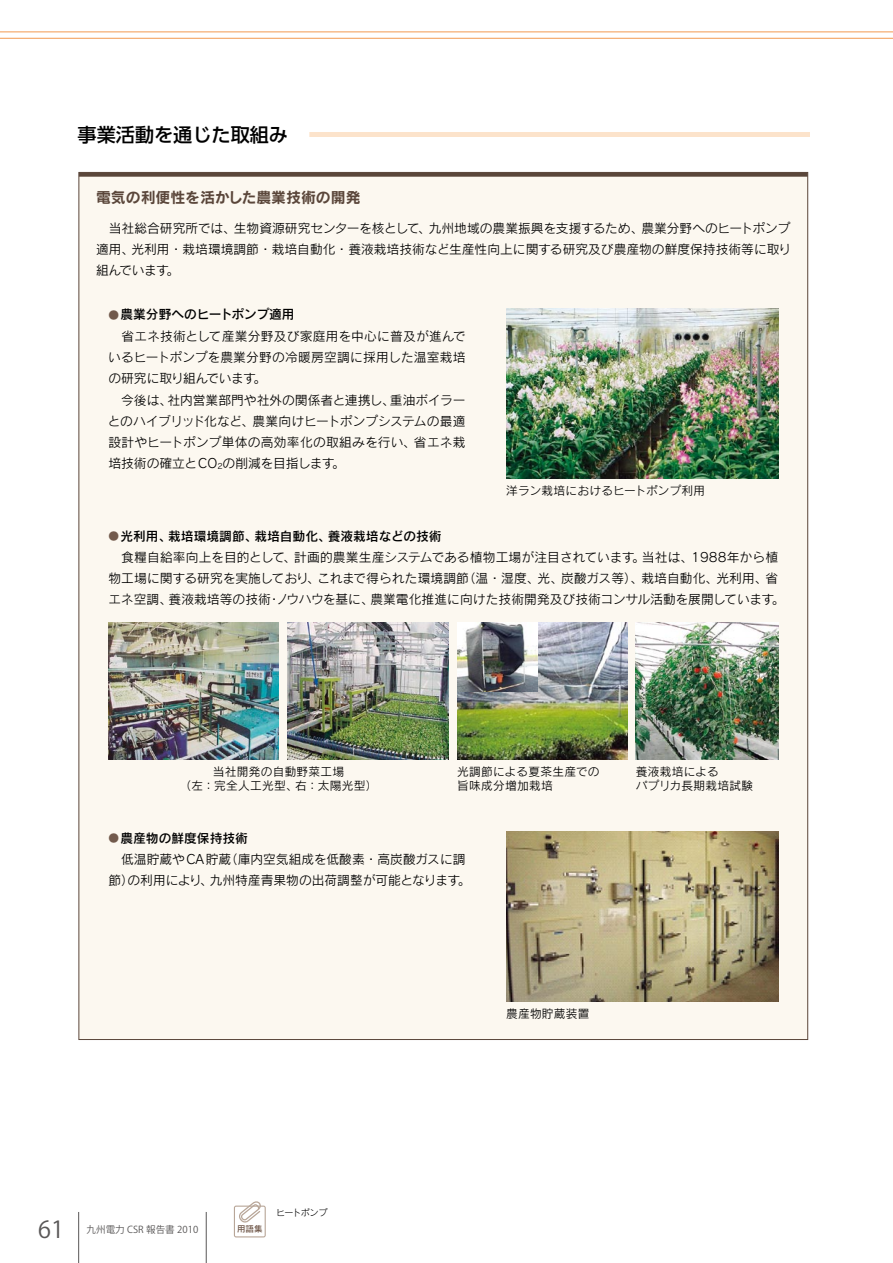
<style>
.page{position:relative;width:893px;height:1263px;background:#fff}
.page>*{position:absolute;margin:0;border:0;box-sizing:border-box;transform-origin:0 0}
.t1{font:23.4px "Koz Go Pro";color:#595757}
.t2{font:500 19.2px "UD Shin Go Pro";color:#000}
.t3{font:14.85px "Rodin Pro B";color:#5a463a}
.t4{font:12.75px/21.3px "Rodin Pro M";color:#000}
.t5{font:12.75px "Rodin Pro DB";color:#000}
.t6{font:11.7px/13.8px "Rodin Pro M";letter-spacing:.025em;color:#000}
.t7{font:9.6px "Koz Go Pro";color:#595757}
.t8{font:9px "Rodin Pro M";letter-spacing:-.04em;color:#000}
.t9{font:8.55px "Rodin Pro DB";color:#725a4c}
.s1{font-size:10.65px;color:#725a4c}
.s2{font-size:7.65px}
</style>
<div class="page">
<hr style="left:206px;top:1212px;width:1px;height:51px;background:#595757">
<hr style="left:78px;top:1212px;width:1px;height:51px;background:#595757">
<hr style="left:0;top:31px;width:893px;height:1px;background:#f39950">
<hr style="left:0;top:38px;width:893px;height:1px;background:#f39950">
<svg style="left:234px;top:1201px;width:32px;height:36px"></svg>
<div style="left:79px;top:132px;width:731px;height:5px;background:#fce3cb"></div>
<div style="left:69px;top:123px;width:240px;height:23px;background:#fff"></div>
<div style="left:79px;top:172px;width:729px;height:867px;background:#fcf8f0"></div>
<div style="left:79px;top:172px;width:729px;height:5px;background:#5a463a"></div>
<img style="left:506px;top:308px;width:272px;height:170px">
<img style="left:506px;top:831px;width:272px;height:170px">
<img style="left:108px;top:623px;width:171px;height:136px">
<img style="left:636px;top:623px;width:142px;height:136px">
<img style="left:287px;top:623px;width:162px;height:136px">
<img style="left:457px;top:623px;width:170px;height:136px">
<img style="left:457px;top:623px;width:81px;height:68px">
<h2 class="t2" style="left:78px;top:119px;width:212px">事業活動を通じた取組み</h2>
<p class="t3" style="left:96px;top:187px;width:266px">電気の利便性を活かした農業技術の開発</p>
<p class="t4" style="left:96px;top:217px;width:696px;text-align:justify">　当社総合研究所では、生物資源研究センターを核として、九州地域の農業振興を支援するため、農業分野へのヒートポンプ適用、光利用・栽培環境調節・栽培自動化・養液栽培技術など生産性向上に関する研究及び農産物の鮮度保持技術等に取り組んでいます。</p>
<p class="t5" style="left:108px;top:306px;width:188px"><span class="s1">●</span>農業分野へのヒートポンプ適用</p>
<p class="t4" style="left:108px;top:325px;width:359px">　省エネ技術として産業分野及び家庭用を中心に普及が進んでいるヒートポンプを農業分野の冷暖房空調に採用した温室栽培の研究に取り組んでいます。<br>　今後は、社内営業部門や社外の関係者と連携し、重油ボイラーとのハイブリッド化など、農業向けヒートポンプシステムの最適設計やヒートポンプ単体の高効率化の取組みを行い、省エネ栽培技術の確立とCO<span class="s2">2</span>の削減を目指します。</p>
<p class="t6" style="left:506px;top:483px;width:201px">洋ラン栽培におけるヒートポンプ利用</p>
<p class="t5" style="left:108px;top:527px;width:335px"><span class="s1">●</span>光利用、栽培環境調節、栽培自動化、養液栽培などの技術</p>
<p class="t4" style="left:108px;top:546px;width:678px">　食糧自給率向上を目的として、計画的農業生産システムである植物工場が注目されています。当社は、1988年から植物工場に関する研究を実施しており、これまで得られた環境調節（温・湿度、光、炭酸ガス等）、栽培自動化、光利用、省エネ空調、養液栽培等の技術・ノウハウを基に、農業電化推進に向けた技術開発及び技術コンサル活動を展開しています。</p>
<p class="t6" style="left:179px;top:764px;width:200px;text-align:center">当社開発の自動野菜工場<br>（左：完全人工光型、右：太陽光型）</p>
<p class="t6" style="left:457px;top:764px;width:144px">光調節による夏茶生産での旨味成分増加栽培</p>
<p class="t6" style="left:636px;top:764px;width:119px">養液栽培による<br>パプリカ長期栽培試験</p>
<p class="t5" style="left:108px;top:829px;width:141px"><span class="s1">●</span>農産物の鮮度保持技術</p>
<p class="t4" style="left:108px;top:848px;width:364px">　低温貯蔵や CA貯蔵（庫内空気組成を低酸素・高炭酸ガスに調節）の利用により、九州特産青果物の出荷調整が可能となります。</p>
<p class="t6" style="left:506px;top:1006px;width:85px">農産物貯蔵装置</p>
<h1 class="t1" style="left:38px;top:1214px;width:27px">61</h1>
<p class="t7" style="left:87px;top:1223px;width:113px">九州電力 CSR 報告書 2010</p>
<p class="t9" style="left:237px;top:1223px;width:27px">用語集</p>
<p class="t8" style="left:276px;top:1206px;width:53px">ヒートポンプ</p>
</div>
